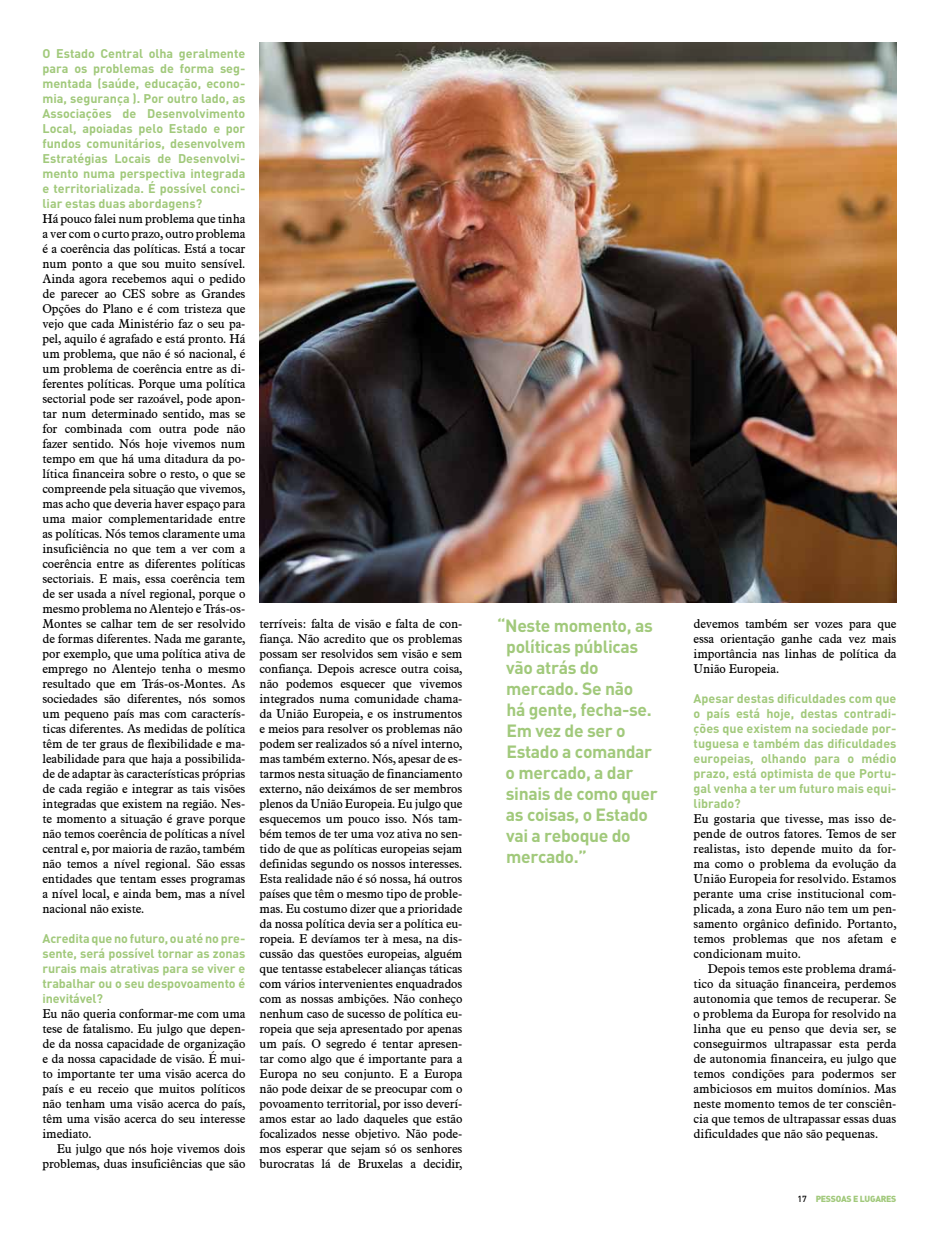
<style>
.page{position:relative;width:939px;height:1234px;background:#fff}
.page>*{position:absolute;margin:0;border:0;box-sizing:border-box;transform-origin:0 0}
.t1{font:700 17.5px/21px "DIN";letter-spacing:-.02em;color:#a1c97b}
.t2{font:12.5px/15px "Aldine 721 BT";letter-spacing:-.01em;color:#000;text-align:justify}
.t3{font:700 12.5px/15px "DIN";color:#a1c97b;text-align:justify}
.t4{font:8.75px "DIN Black Alternate";letter-spacing:-.03em;color:#a1c97b}
.s1{font-family:"DIN";font-weight:500;color:#000}
</style>
<div class="page">
<img style="left:260px;top:43px;width:636px;height:559px">
<p class="t3" style="left:43px;top:45px;width:204px">O Estado Central olha geralmente para os problemas de forma seg&shy;mentada (saúde, educação, econo&shy;mia, segurança ). Por outro lado, as Associações de Desenvolvimento Local, apoiadas pelo Estado e por fundos comunitários, desenvolvem Estratégias Locais de Desenvolvi&shy;mento numa perspectiva integrada e territorializada. É possível conci&shy;liar estas duas abordagens?</p>
<p class="t2" style="left:43px;top:210px;width:204px">Há pouco falei num problema que tinha a ver com o curto prazo, outro problema é a coerência das políticas. Está a tocar num ponto a que sou muito sensível.<br>Ainda agora recebemos aqui o pedido de parecer ao CES sobre as Grandes Opções do Plano e é com tristeza que vejo que cada Ministério faz o seu pa&shy;pel, aquilo é agrafado e está pronto. Há um problema, que não é só nacional, é um problema de coerência entre as di&shy;ferentes políticas. Porque uma política sectorial pode ser razoável, pode apon&shy;tar num determinado sentido, mas se for combinada com outra pode não fazer sentido. Nós hoje vivemos num tempo em que há uma ditadura da po&shy;lítica financeira sobre o resto, o que se compreende pela situação que vivemos, mas acho que deveria haver espaço para uma maior complementaridade entre as políticas. Nós temos claramente uma insuficiência no que tem a ver com a coerência entre as diferentes políticas sectoriais. E mais, essa coerência tem de ser usada a nível regional, porque o mesmo problema no Alentejo e Trás-os-Montes se calhar tem de ser resolvido de formas diferentes. Nada me garante, por exemplo, que uma política ativa de emprego no Alentejo tenha o mesmo resultado que em Trás-os-Montes. As sociedades são diferentes, nós somos um pequeno país mas com caracterís&shy;ticas diferentes. As medidas de política têm de ter graus de flexibilidade e ma&shy;leabilidade para que haja a possibilida&shy;de de adaptar às características próprias de cada região e integrar as tais visões integradas que existem na região. Nes&shy;te momento a situação é grave porque não temos coerência de políticas a nível central e, por maioria de razão, também não temos a nível regional. São essas entidades que tentam esses programas a nível local, e ainda bem, mas a nível nacional não existe.</p>
<p class="t3" style="left:43px;top:930px;width:204px">Acredita que no futuro, ou até no pre&shy;sente, será possível tornar as zonas rurais mais atrativas para se viver e trabalhar ou o seu despovoamento é inevitável?</p>
<p class="t2" style="left:43px;top:1005px;width:204px">Eu não queria conformar-me com uma tese de fatalismo. Eu julgo que depen&shy;de da nossa capacidade de organização e da nossa capacidade de visão. É mui&shy;to importante ter uma visão acerca do país e eu receio que muitos políticos não tenham uma visão acerca do país, têm uma visão acerca do seu interesse imediato.</p>
<p class="t2" style="left:43px;top:1140px;width:204px;text-align:right">Eu julgo que nós hoje vivemos dois problemas, duas insuficiências que são</p>
<h1 class="t1" style="left:506px;top:614px;width:154px;text-indent:-8px">“Neste momento, as políticas públicas vão atrás do mercado. Se não<br>há gente, fecha‑se.<br>Em vez de ser o<br>Estado a comandar o mercado, a dar sinais de como quer as coisas, o Estado vai a reboque do mercado.”</h1>
<p class="t2" style="left:260px;top:615px;width:204px">terríveis: falta de visão e falta de con&shy;fiança. Não acredito que os problemas possam ser resolvidos sem visão e sem confiança. Depois acresce outra coisa, não podemos esquecer que vivemos integrados numa comunidade chama&shy;da União Europeia, e os instrumentos e meios para resolver os problemas não podem ser realizados só a nível interno, mas também externo. Nós, apesar de es&shy;tarmos nesta situação de financiamento externo, não deixámos de ser membros plenos da União Europeia. Eu julgo que esquecemos um pouco isso. Nós tam&shy;bém temos de ter uma voz ativa no sen&shy;tido de que as políticas europeias sejam definidas segundo os nossos interesses.<br>Esta realidade não é só nossa, há outros países que têm o mesmo tipo de proble&shy;mas. Eu costumo dizer que a prioridade da nossa política devia ser a política eu&shy;ropeia. E devíamos ter à mesa, na dis&shy;cussão das questões europeias, alguém que tentasse estabelecer alianças táticas com vários intervenientes enquadrados com as nossas ambições. Não conheço nenhum caso de sucesso de política eu&shy;ropeia que seja apresentado por apenas um país. O segredo é tentar apresen&shy;tar como algo que é importante para a Europa no seu conjunto. E a Europa não pode deixar de se preocupar com o povoamento territorial, por isso deverí&shy;amos estar ao lado daqueles que estão focalizados nesse objetivo. Não pode&shy;mos esperar que sejam só os senhores burocratas lá de Bruxelas a decidir,</p>
<p class="t2" style="left:694px;top:615px;width:204px">devemos também ser vozes para que essa orientação ganhe cada vez mais importância nas linhas de política da União Europeia.</p>
<p class="t3" style="left:694px;top:690px;width:204px">Apesar destas dificuldades com que o país está hoje, destas contradi&shy;ções que existem na sociedade por&shy;tuguesa e também das dificuldades europeias, olhando para o médio prazo, está optimista de que Portu&shy;gal venha a ter um futuro mais equi&shy;librado?</p>
<p class="t2" style="left:694px;top:810px;width:204px">Eu gostaria que tivesse, mas isso de&shy;pende de outros fatores. Temos de ser realistas, isto depende muito da for&shy;ma como o problema da evolução da União Europeia for resolvido. Estamos perante uma crise institucional com&shy;plicada, a zona Euro não tem um pen&shy;samento orgânico definido. Portanto, temos problemas que nos afetam e condicionam muito.</p>
<p class="t2" style="left:694px;top:960px;width:204px;text-indent:14px">Depois temos este problema dramá&shy;tico da situação financeira, perdemos autonomia que temos de recuperar. Se o problema da Europa for resolvido na linha que eu penso que devia ser, se conseguirmos ultrapassar esta perda de autonomia financeira, eu julgo que temos condições para podermos ser ambiciosos em muitos domínios. Mas neste momento temos de ter consciên&shy;cia que temos de ultrapassar essas duas dificuldades que não são pequenas.</p>
<p class="t4" style="left:798px;top:1192px;width:100px"><span class="s1">17</span> PESSOAS E LUGARES</p>
</div>
